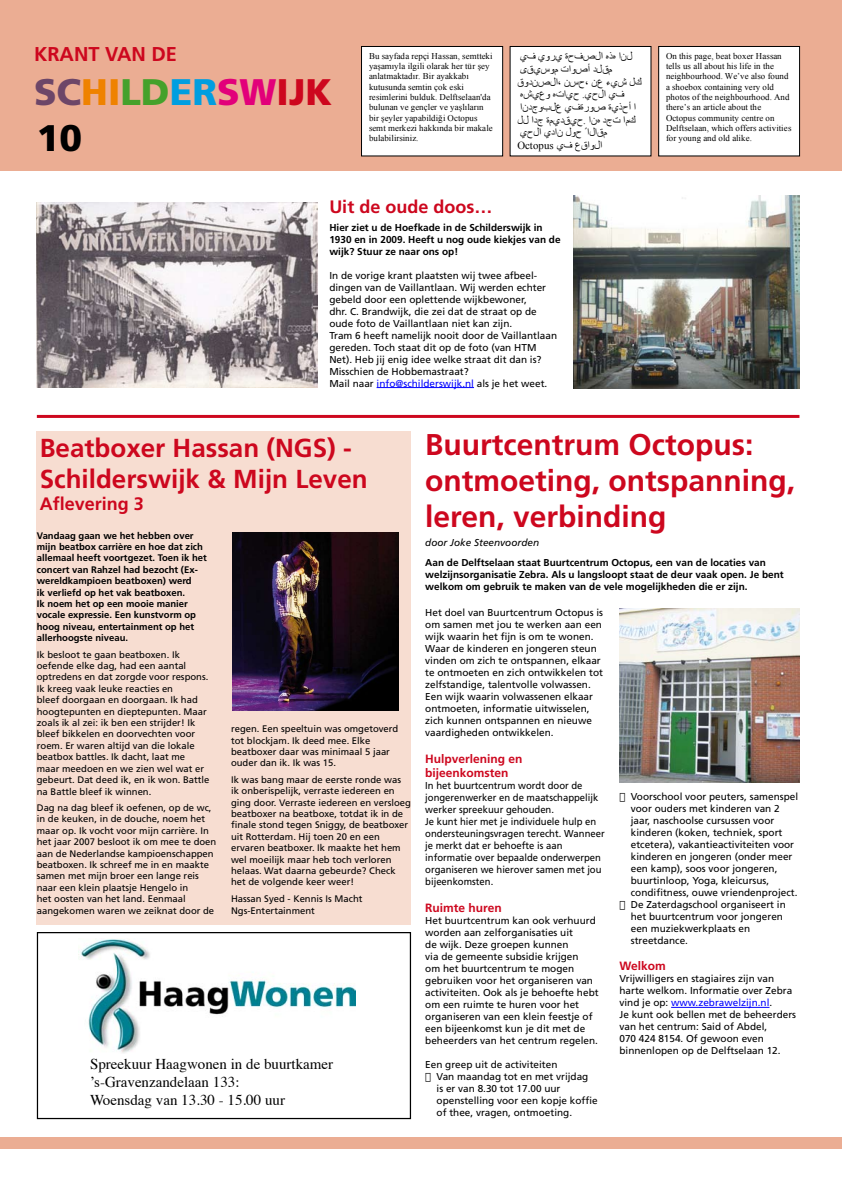
<style>
.page{position:relative;width:842px;height:1191px;background:#fff}
.page>*{position:absolute;margin:0;border:0;box-sizing:border-box;transform-origin:0 0}
.t1{font:900 37px "Frutiger";color:#cd071e}
.t2{font:900 37px "Frutiger";color:#000}
.t3{font:700 30px/36px "Frutiger";color:#cd071e}
.t4{font:700 26px/31.2px "Frutiger";color:#cd071e}
.t5{font:700 20px "Frutiger";color:#cd071e}
.t6{font:700 18px "Frutiger";color:#cd071e}
.t7{font:15px/18px "Times";color:#000}
.t8{font:700 12px/14.4px "Frutiger";color:#cd071e}
.t9{font:10.8px/12.7px "Times New Roman";letter-spacing:.005em;color:#000}
.t10{font:10px/12px "Frutiger";color:#000}
.t11{font:700 10px/12px "Frutiger";color:#000}
.t12{font:10px/12px "Frutiger";color:#000;scale:.95 1}
.t13{font:italic 10px "Frutiger";color:#000}
.t14{font:9.5px/11.4px "Frutiger";color:#000}
.t15{font:700 9.5px/11.4px "Frutiger";color:#000}
.t16{font:8.9px/10.4px "Times New Roman";letter-spacing:.015em;color:#000}
.s1{color:#6d4668}
.s2{color:#ef8200}
.s3{color:#45a12b}
.s4{color:#009ee0}
.s5{color:#e2007a}
.s6{color:#00f}
</style>
<div class="page">
<div style="left:37px;top:431px;width:374px;height:493px;background:#f7ddd1"></div>
<div style="left:0;top:0;width:842px;height:170px;background:#ebad93"></div>
<div style="left:0;top:1137px;width:842px;height:11px;background:#ebad93"></div>
<hr style="left:377px;top:387px;width:97px;height:1px;background:#00f">
<hr style="left:37px;top:415px;width:762px;height:3px;background:#cd071e">
<div style="left:37px;top:932px;width:374px;height:187px;border:1px solid #000"></div>
<img style="left:81px;top:939px;width:274px;height:114px">
<img style="left:574px;top:196px;width:225px;height:192px">
<img style="left:619px;top:608px;width:180px;height:174px">
<hr style="left:671px;top:1007px;width:98px;height:1px;background:#00f">
<img style="left:37px;top:202px;width:281px;height:185px">
<img style="left:232px;top:532px;width:167px;height:179px">
<div style="left:361px;top:46px;width:141px;height:110px;background:#fff"></div>
<div style="left:361px;top:46px;width:142px;height:110px;border:1px solid #000"></div>
<div style="left:510px;top:46px;width:141px;height:110px;background:#fff"></div>
<div style="left:658px;top:46px;width:141px;height:110px;background:#fff"></div>
<div style="left:658px;top:46px;width:142px;height:110px;border:1px solid #000"></div>
<h3 class="t5" style="left:34px;top:42px;width:144px">krant van de</h3>
<h1 class="t1" style="left:34px;top:70px;width:300px"><span class="s1">SC</span><span class="s2">HI</span><span class="s3">LD</span><span class="s4">ER</span><span class="s5">SW</span>IJK</h1>
<h1 class="t2" style="left:37px;top:115px;width:47px">10</h1>
<p class="t16" style="left:369px;top:50px;width:125px">Bu sayfada repçi Hassan, semtteki ya!amıyla ilgili olarak her tür !ey anlatmaktadır. Bir ayakkabı kutusunda semtin çok eski resimlerini bulduk. Delftselaan'da bulunan ve gençler ve ya!lıların bir !eyler yapabildi"i Octopus semt merkezi hakkında bir makale bulabilirsiniz.</p>
<p class="t9" style="left:517px;top:50px;width:126px">#$ #%&amp;# '($)*+ ,-, +.* /0#1%2 3+%)4 5*02<br>0%5.)*+6 .1(6 .7 8#9 *: ,9#7% ,3+#( .#(*+ #$ +.5;%&lt;*7 #$'&amp;%) '#-(4 + ** +5; '2#50#(. +., 5;3 +2: #(*+ #5+. *%( =+*+02<br>Octopus #$ 70+%*+</p>
<p class="t16" style="left:666px;top:50px;width:127px">On this page, beat boxer Hassan tells us all about his life in the neighbourhood. We’ve also found a shoebox containing very old photos of the neighbourhood. And there’s an article about the<br>Octopus community centre on<br>Delftselaan, which offers activities for young and old alike.</p>
<h3 class="t6" style="left:329px;top:196px;width:165px">Uit de oude doos…</h3>
<p class="t11" style="left:329px;top:221px;width:233px">Hier ziet u de Hoefkade in de Schilderswijk in<br>1930 en in 2009. Heeft u nog oude kiekjes van de wijk? Stuur ze naar ons op!</p>
<p class="t10" style="left:329px;top:269px;width:229px">In de vorige krant plaatsten wij twee afbeel&shy;dingen van de Vaillantlaan. Wij werden echter gebeld door een oplettende wijkbewoner,<br>dhr. C. Brandwijk, die zei dat de straat op de oude foto de Vaillantlaan niet kan zijn.<br>Tram 6 heeft namelijk nooit door de Vaillantlaan gereden. Toch staat dit op de foto (van HTM Net). Heb jij enig idee welke straat dit dan is?<br>Misschien de Hobbemastraat?<br>Mail naar <span class="s6">info@schilderswijk.nl</span> als je het weet.</p>
<h3 class="t4" style="left:40px;top:432px;width:329px">Beatboxer Hassan (NGS) -<br>Schilderswijk &amp; Mijn Leven</h3>
<h3 class="t6" style="left:40px;top:492px;width:106px">Aflevering 3</h3>
<p class="t15" style="left:37px;top:529px;width:172px">Vandaag gaan we het hebben over mijn beatbox carrière en hoe dat zich allemaal heeft voortgezet. Toen ik het concert van Rahzel had bezocht (Ex&shy;wereldkampioen beatboxen) werd<br>ik verliefd op het vak beatboxen.<br>Ik noem het op een mooie manier vocale expressie. Een kunstvorm op hoog niveau, entertainment op het allerhoogste niveau.</p>
<p class="t14" style="left:37px;top:648px;width:174px">Ik besloot te gaan beatboxen. Ik oefende elke dag, had een aantal optredens en dat zorgde voor respons.<br>Ik kreeg vaak leuke reacties en<br>bleef doorgaan en doorgaan. Ik had hoogtepunten en dieptepunten. Maar zoals ik al zei: ik ben een strijder! Ik bleef bikkelen en doorvechten voor roem. Er waren altijd van die lokale beatbox battles. Ik dacht, laat me maar meedoen en we zien wel wat er gebeurt. Dat deed ik, en ik won. Battle na Battle bleef ik winnen.</p>
<p class="t14" style="left:37px;top:802px;width:181px">Dag na dag bleef ik oefenen, op de wc, in de keuken, in de douche, noem het maar op. Ik vocht voor mijn carrière. In het jaar 2007 besloot ik om mee te doen aan de Nederlandse kampioenschappen beatboxen. Ik schreef me in en maakte samen met mijn broer een lange reis naar een klein plaatsje Hengelo in<br>het oosten van het land. Eenmaal aangekomen waren we zeiknat door de</p>
<p class="t14" style="left:231px;top:723px;width:169px">regen. Een speeltuin was omgetoverd tot blockjam. Ik deed mee. Elke beatboxer daar was minimaal 5 jaar ouder dan ik. Ik was 15.</p>
<p class="t14" style="left:231px;top:773px;width:181px">Ik was bang maar de eerste ronde was ik onberispelijk, verraste iedereen en ging door. Verraste iedereen en versloeg beatboxer na beatboxe, totdat ik in de finale stond tegen Sniggy, de beatboxer uit Rotterdam. Hij toen 20 en een ervaren beatboxer. Ik maakte het hem wel moeilijk maar heb toch verloren helaas. Wat daarna gebeurde? Check het de volgende keer weer!</p>
<p class="t14" style="left:231px;top:892px;width:133px;line-height:12px">Hassan Syed - Kennis Is Macht<br>Ngs-Entertainment</p>
<h3 class="t7" style="left:90px;top:1053px;width:245px">Spreekuur Haagwonen in de buurtkamer ’s-Gravenzandelaan 133:<br>Woensdag van 13.30 - 15.00 uur</h3>
<h2 class="t3" style="left:425px;top:426px;width:372px">Buurtcentrum Octopus: ontmoeting, ontspanning, leren, verbinding</h2>
<p class="t13" style="left:425px;top:536px;width:115px">door Joke Steenvoorden</p>
<p class="t11" style="left:425px;top:557px;width:360px">Aan de Delftselaan staat Buurtcentrum Octopus, een van de locaties van welzijnsorganisatie Zebra. Als u langsloopt staat de deur vaak open. Je bent welkom om gebruik te maken van de vele mogelijkheden die er zijn.</p>
<p class="t10" style="left:425px;top:606px;width:179px">Het doel van Buurtcentrum Octopus is om samen met jou te werken aan een wijk waarin het fijn is om te wonen.<br>Waar de kinderen en jongeren steun vinden om zich te ontspannen, elkaar te ontmoeten en zich ontwikkelen tot zelfstandige, talentvolle volwassen.<br>Een wijk waarin volwassenen elkaar ontmoeten, informatie uitwisselen, zich kunnen ontspannen en nieuwe vaardigheden ontwikkelen.</p>
<p class="t8" style="left:425px;top:751px;width:99px">Hulpverlening en bijeenkomsten</p>
<p class="t12" style="left:425px;top:779px;width:190px">In het buurtcentrum wordt door de jongerenwerker en de maatschappelijk werker spreekuur gehouden.<br>Je kunt hier met je individuele hulp en ondersteuningsvragen terecht. Wanneer je merkt dat er behoefte is aan informatie over bepaalde onderwerpen organiseren we hierover samen met jou bijeenkomsten.</p>
<p class="t8" style="left:425px;top:900px;width:78px">Ruimte huren</p>
<p class="t10" style="left:425px;top:914px;width:175px">Het buurtcentrum kan ook verhuurd worden aan zelforganisaties uit<br>de wijk. Deze groepen kunnen<br>via de gemeente subsidie krijgen<br>om het buurtcentrum te mogen gebruiken voor het organiseren van activiteiten. Ook als je behoefte hebt om een ruimte te huren voor het organiseren van een klein feestje of een bijeenkomst kun je dit met de beheerders van het centrum regelen.</p>
<p class="t10" style="left:425px;top:1058px;width:134px">Een greep uit de activiteiten</p>
<p class="t10" style="left:437px;top:1070px;width:163px;text-indent:-11px">• Van maandag tot en met vrijdag<br>is er van 8.30 tot 17.00 uur openstelling voor een kopje koffie of thee, vragen, ontmoeting.</p>
<p class="t10" style="left:631px;top:790px;width:169px;text-indent:-11px">• Voorschool voor peuters, samenspel voor ouders met kinderen van 2 jaar, naschoolse cursussen voor kinderen (koken, techniek, sport etcetera), vakantieactiviteiten voor kinderen en jongeren (onder meer een kamp), soos voor jongeren, buurtinloop, Yoga, kleicursus, condifitness, ouwe vriendenproject.</p>
<p class="t10" style="left:631px;top:898px;width:157px;text-indent:-11px">• De Zaterdagschool organiseert in het buurtcentrum voor jongeren een muziekwerkplaats en streetdance.</p>
<p class="t8" style="left:619px;top:959px;width:48px">Welkom</p>
<p class="t10" style="left:619px;top:972px;width:178px">Vrijwilligers en stagiaires zijn van harte welkom. Informatie over Zebra vind je op: <span class="s6">www.zebrawelzijn.nl</span>.<br>Je kunt ook bellen met de beheerders van het centrum: Said of Abdel,<br>070 424 8154. Of gewoon even binnenlopen op de Delftselaan 12.</p>
</div>
